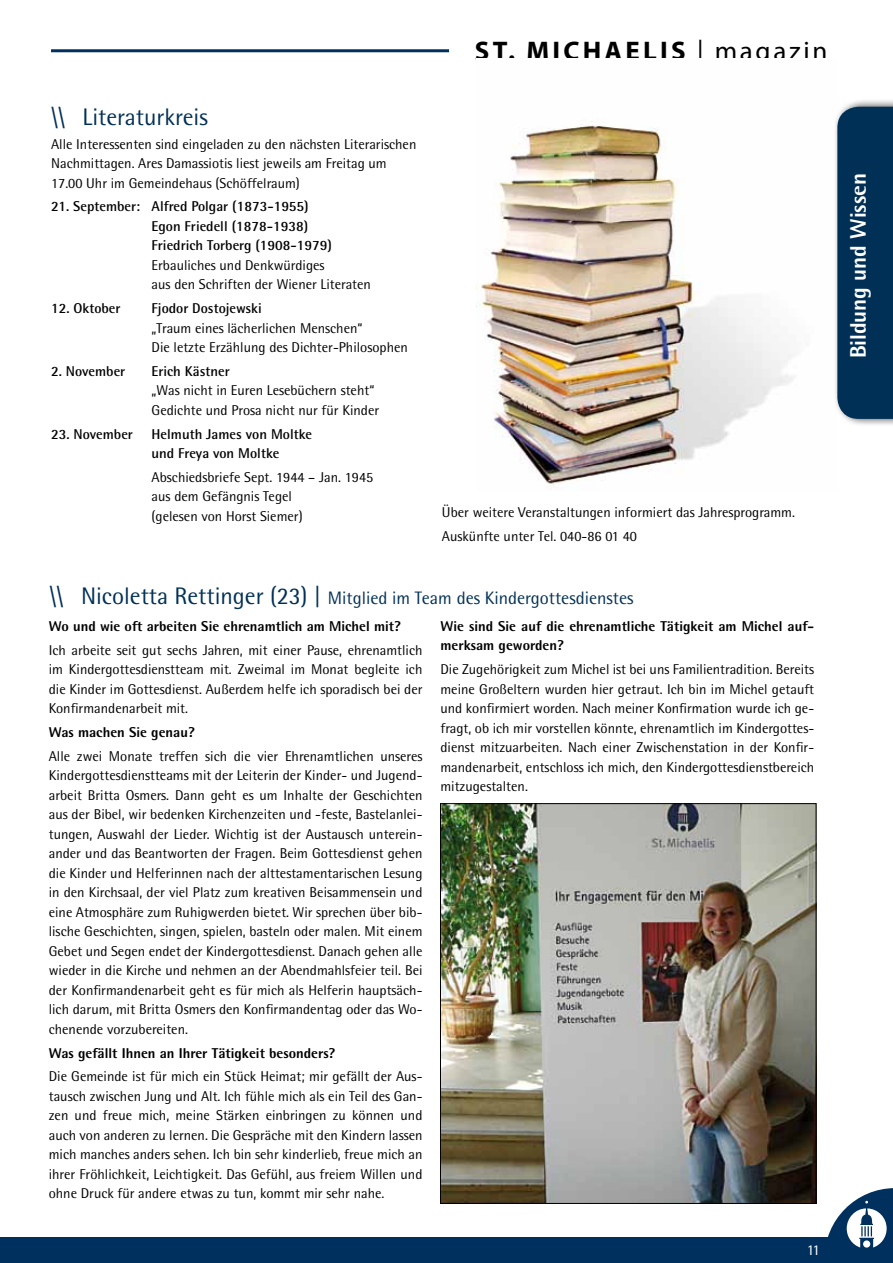
<style>
.page{position:relative;width:893px;height:1263px;background:#fff}
.page>*{position:absolute;margin:0;border:0;box-sizing:border-box;transform-origin:0 0}
.t1{font:700 27px "Myriad Pro";letter-spacing:.12em;color:#000}
.t2{font:24px "Rotis Semi Sans";color:#003056}
.t3{font:800 22.5px "Rotis Semi Sans";letter-spacing:-.005em;color:#fff}
.t4{font:18px "Rotis Semi Sans";color:#003056}
.t5{font:15px "Rotis Semi Sans";color:#fff}
.t6{font:14.25px/19.5px "Rotis Semi Sans";color:#000}
.t7{font:700 14.25px/19.5px "Rotis Semi Sans";color:#000}
.t8{font:800 14.25px/19.5px "Rotis Semi Sans";color:#000}
.s1{font-weight:400}
.s2{font-size:24px}
</style>
<div class="page">
<div style="left:0;top:1237px;width:893px;height:26px;background:#00305d"></div>
<hr style="left:51px;top:49px;width:398px;height:3px;background:#00305d">
<svg style="left:828px;top:1188px;width:65px;height:60px"></svg>
<div style="left:863px;top:1240px;width:7px;height:7px;background:#fff;border-radius:50%"></div>
<img style="left:476px;top:125px;width:318px;height:363px">
<div style="left:833px;top:98px;width:60px;height:329px;background:#000;opacity:.75"></div>
<svg style="left:837px;top:107px;width:56px;height:312px;background:#08365b"></svg>
<img style="left:442px;top:805px;width:372px;height:397px">
<div style="left:440px;top:803px;width:376px;height:401px;border:1px solid #000"></div>
<h2 class="t2" style="left:51px;top:102px;width:158px">\\ Literaturkreis</h2>
<p class="t6" style="left:51px;top:134px;width:367px">Alle Interessenten sind eingeladen zu den nächsten Literarischen<br>Nachmittagen. Ares Damassiotis liest jeweils am Freitag um<br>17.00 Uhr im Gemeindehaus (Schöffelraum)</p>
<p class="t7" style="left:152px;top:197px;width:182px;text-indent:-101px">21. September: Alfred Polgar (1873-1955)<br>Egon Friedell (1878-1938)<br>Friedrich Torberg (1908-1979)</p>
<p class="t6" style="left:152px;top:255px;width:221px">Erbauliches und Denkwürdiges<br>aus den Schriften der Wiener Literaten</p>
<p class="t7" style="left:51px;top:298px;width:71px">12. Oktober</p>
<p class="t7" style="left:152px;top:298px;width:112px">Fjodor Dostojewski</p>
<p class="t6" style="left:152px;top:318px;width:258px">„Traum eines lächerlichen Menschen“<br>Die letzte Erzählung des Dichter-Philosophen</p>
<p class="t7" style="left:51px;top:361px;width:76px">2. November</p>
<p class="t7" style="left:152px;top:361px;width:80px">Erich Kästner</p>
<p class="t6" style="left:152px;top:381px;width:229px">„Was nicht in Euren Lesebüchern steht“<br>Gedichte und Prosa nicht nur für Kinder</p>
<p class="t7" style="left:51px;top:424px;width:83px">23. November</p>
<p class="t7" style="left:152px;top:424px;width:162px">Helmuth James von Moltke und Freya von Moltke</p>
<p class="t6" style="left:152px;top:467px;width:223px">Abschiedsbriefe Sept. 1944 – Jan. 1945 aus dem Gefängnis Tegel<br>(gelesen von Horst Siemer)</p>
<h1 class="t1" style="left:475px;top:33px;width:354px">ST. MICHAELIS <span class="s1">| magazin</span></h1>
<p class="t6" style="left:442px;top:500px;width:354px;line-height:23.7px">Über weitere Veranstaltungen informiert das Jahresprogramm.<br>Auskünfte unter Tel. 040-86 01 40</p>
<p class="t4" style="left:50px;top:587px;width:585px"><span class="s2">\\ N icoletta Rettinger (23) |</span> Mitglied im Team des Kindergottesdienstes</p>
<p class="t8" style="left:49px;top:616px;width:354px">Wo und wie oft arbeiten Sie ehrenamtlich am Michel mit?</p>
<p class="t6" style="left:49px;top:640px;width:375px;text-align:justify">Ich arbeite seit gut sechs Jahren, mit einer Pause, ehrenamtlich im Kindergottesdienstteam mit. Zweimal im Monat begleite ich die Kinder im Gottesdienst. Außerdem helfe ich sporadisch bei der Konfirmandenarbeit mit.</p>
<p class="t8" style="left:49px;top:722px;width:147px">Was machen Sie genau?</p>
<p class="t6" style="left:49px;top:746px;width:375px;text-align:justify">Alle zwei Monate treffen sich die vier Ehrenamtlichen unseres Kindergottesdienstteams mit der Leiterin der Kinder- und Jugend&shy;arbeit Britta Osmers. Dann geht es um Inhalte der Geschichten aus der Bibel, wir bedenken Kirchenzeiten und -feste, Bastelanlei&shy;tungen, Auswahl der Lieder. Wichtig ist der Austausch unterein&shy;ander und das Beantworten der Fragen. Beim Gottesdienst gehen die Kinder und Helferinnen nach der alttestamentarischen Lesung in den Kirchsaal, der viel Platz zum kreativen Beisammensein und eine Atmosphäre zum Ruhigwerden bietet. Wir sprechen über bib&shy;lische Geschichten, singen, spielen, basteln oder malen. Mit einem Gebet und Segen endet der Kindergottesdienst. Danach gehen alle wieder in die Kirche und nehmen an der Abendmahlsfeier teil. Bei der Konfirmandenarbeit geht es für mich als Helferin hauptsäch&shy;lich darum, mit Britta Osmers den Konfirmandentag oder das Wo&shy;chenende vorzubereiten.</p>
<p class="t8" style="left:49px;top:1043px;width:288px">Was gefällt Ihnen an Ihrer Tätigkeit besonders?</p>
<p class="t6" style="left:49px;top:1066px;width:375px;text-align:justify">Die Gemeinde ist für mich ein Stück Heimat; mir gefällt der Aus&shy;tausch zwischen Jung und Alt. Ich fühle mich als ein Teil des Gan&shy;zen und freue mich, meine Stärken einbringen zu können und auch von anderen zu lernen. Die Gespräche mit den Kindern lassen mich manches anders sehen. Ich bin sehr kinderlieb, freue mich an ihrer Fröhlichkeit, Leichtigkeit. Das Gefühl, aus freiem Willen und ohne Druck für andere etwas zu tun, kommt mir sehr nahe.</p>
<p class="t8" style="left:440px;top:616px;width:375px">Wie sind Sie auf die ehrenamtliche Tätigkeit am Michel auf&shy;merksam geworden?</p>
<p class="t6" style="left:440px;top:659px;width:375px;text-align:justify">Die Zugehörigkeit zum Michel ist bei uns Familientradition. Bereits meine Großeltern wurden hier getraut. Ich bin im Michel getauft und konfirmiert worden. Nach meiner Konfirmation wurde ich ge&shy;fragt, ob ich mir vorstellen könnte, ehrenamtlich im Kindergottes&shy;dienst mitzuarbeiten. Nach einer Zwischenstation in der Konfir&shy;mandenarbeit, entschloss ich mich, den Kindergottesdienstbereich mitzugestalten.</p>
<p class="t5" style="left:807px;top:1241px;width:15px">11</p>
<h3 class="t3" style="left:844px;top:358px;width:187px;rotate:-90deg">Bildung und Wissen</h3>
</div>
